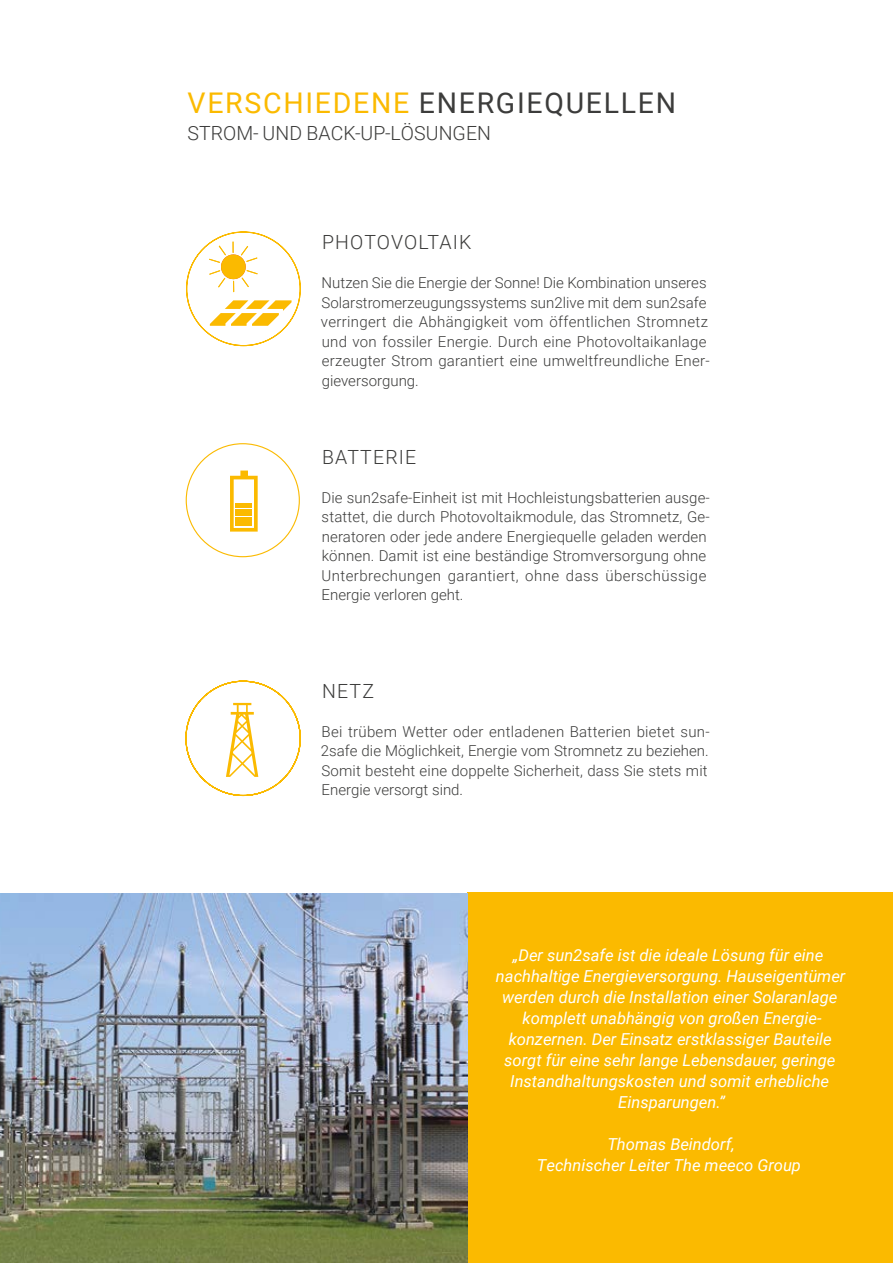
<style>
.page{position:relative;width:893px;height:1263px;background:#fff}
.page>*{position:absolute;margin:0;border:0;box-sizing:border-box;transform-origin:0 0}
.t1{font:28.5px "Roboto";letter-spacing:.06em;color:#3c3c3b}
.t2{font:300 19.5px "Roboto";letter-spacing:.015em;color:#3c3c3b}
.t3{font:300 19.5px "Roboto";letter-spacing:.055em;color:#3c3c3b}
.t4{font:300 19.5px "Roboto";letter-spacing:.06em;color:#3c3c3b}
.t5{font:italic 16.5px/21px "Roboto";color:#fff;text-align:center}
.t6{font:300 15px/19.5px "Roboto";letter-spacing:.01em;color:#3c3c3b}
.s1{color:#fbba00}
</style>
<div class="page">
<div style="left:468px;top:893px;width:425px;height:370px;background:#fbba00"></div>
<svg style="left:186px;top:231px;width:115px;height:116px"></svg>
<svg style="left:185px;top:680px;width:116px;height:116px"></svg>
<svg style="left:230px;top:470px;width:28px;height:62px"></svg>
<div style="left:235px;top:517px;width:17px;height:9px;background:#fbba00"></div>
<div style="left:235px;top:509px;width:17px;height:7px;background:#fbba00"></div>
<div style="left:235px;top:503px;width:17px;height:5px;background:#fbba00"></div>
<img style="left:0;top:893px;width:468px;height:370px">
<h1 class="t1" style="left:187px;top:82px;width:490px"><span class="s1">VERSCHIEDENE</span> ENERGIEQUELLEN</h1>
<h2 class="t2" style="left:187px;top:119px;width:305px">STROM- UND BACK-UP-LÖSUNGEN</h2>
<h2 class="t3" style="left:322px;top:228px;width:151px">PHOTOVOLTAIK</h2>
<p class="t6" style="left:321px;top:272px;width:390px">Nutzen Sie die Energie der Sonne! Die Kombination unseres Solarstromerzeugungssystems sun2live mit dem sun2safe verringert die Abhängigkeit vom öffentlichen Stromnetz und von fossiler Energie. Durch eine Photovoltaikanlage erzeugter Strom garantiert eine umweltfreundliche Ener&shy;gieversorgung.</p>
<h2 class="t4" style="left:322px;top:443px;width:96px">BATTERIE</h2>
<p class="t6" style="left:321px;top:487px;width:390px">Die sun2safe-Einheit ist mit Hochleistungsbatterien ausge&shy;stattet, die durch Photovoltaikmodule, das Stromnetz, Ge&shy;neratoren oder jede andere Energiequelle geladen werden können. Damit ist eine beständige Stromversorgung ohne Unterbrechungen garantiert, ohne dass überschüssige Energie verloren geht.</p>
<h2 class="t2" style="left:322px;top:677px;width:53px">NETZ</h2>
<p class="t6" style="left:321px;top:721px;width:390px">Bei trübem Wetter oder entladenen Batterien bietet sun-2safe die Möglichkeit, Energie vom Stromnetz zu beziehen.<br>Somit besteht eine doppelte Sicherheit, dass Sie stets mit Energie versorgt sind.</p>
<p class="t5" style="left:496px;top:944px;width:351px">„Der sun2safe ist die ideale Lösung für eine nachhaltige Energieversorgung. Hauseigentümer werden durch die Installation einer Solaranlage komplett unabhängig von großen Energie&shy;konzernen. Der Einsatz erstklassiger Bauteile sorgt für eine sehr lange Lebensdauer, geringe Instandhaltungskosten und somit erhebliche Einsparungen.”</p>
<p class="t5" style="left:537px;top:1133px;width:266px">Thomas Beindorf,<br>Technischer Leiter The meeco Group</p>
</div>
